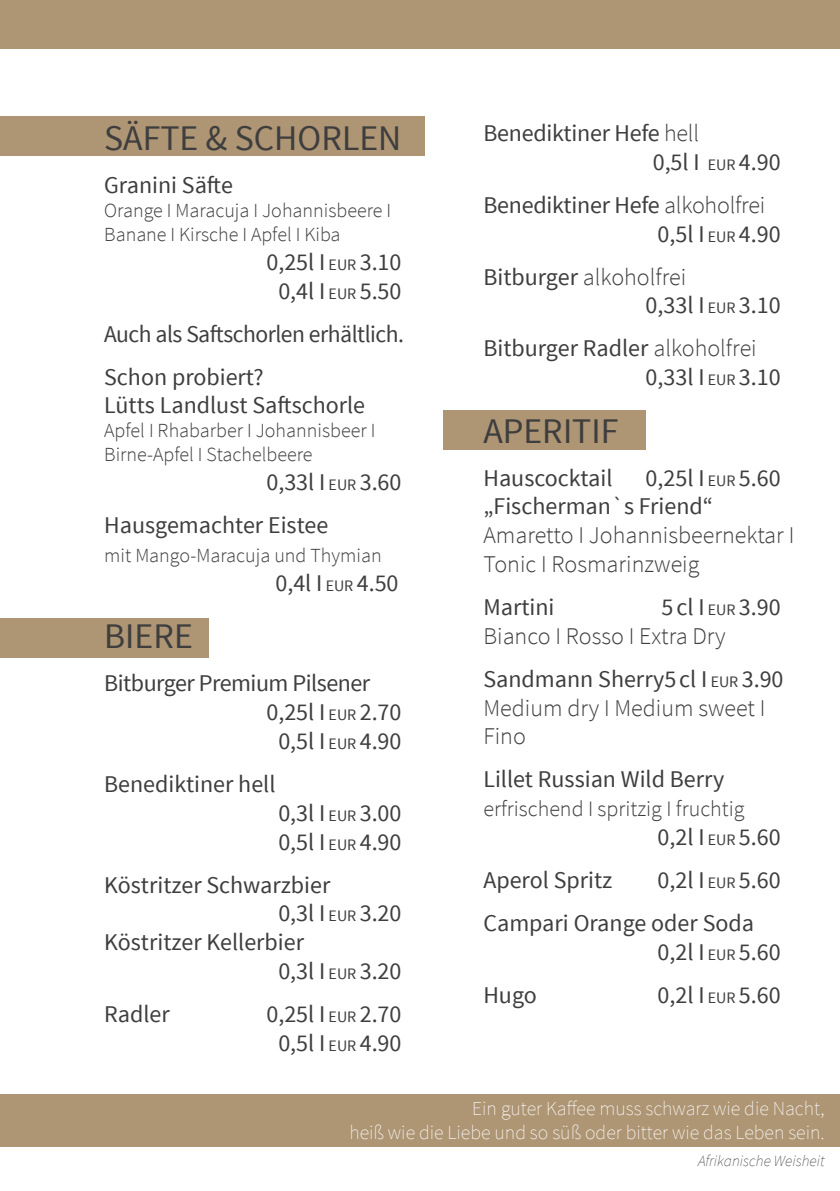
<style>
.page{position:relative;width:840px;height:1191px;background:#fff}
.page>*{position:absolute;margin:0;border:0;box-sizing:border-box;transform-origin:0 0}
.t1{font:36px "Source Sans Pro";color:#3e3e3f}
.t2{font:24px/28.8px "Source Sans Pro";color:#3e3e3f}
.t3{font:300 24px/28.8px "Source Sans Pro";color:#3e3e3f}
.t4{font:24px/43px "Source Sans Pro";letter-spacing:-.02em;color:#3e3e3f}
.t5{font:300 22px "Source Sans Pro";color:#3e3e3f}
.t6{font:300 20px/24px "Source Sans Pro";color:#3e3e3f}
.t7{font:200 19.8px/23.8px "Source Sans Pro";color:#fff;text-align:right}
.t8{font:italic 200 15.6px "Source Sans Pro";color:#3e3e3f}
.s1{font-size:16px}
.s2{font-weight:300}
.s3{font-weight:400}
.s4{font-weight:400;font-size:16px}
</style>
<div class="page">
<div style="left:442px;top:410px;width:203px;height:40px;background:#ae9574"></div>
<div style="left:0;top:0;width:839px;height:48px;background:#ae9574"></div>
<div style="left:0;top:117px;width:424px;height:39px;background:#ae9574"></div>
<div style="left:0;top:617px;width:208px;height:40px;background:#ae9574"></div>
<div style="left:0;top:1094px;width:839px;height:52px;background:#ae9574"></div>
<h1 class="t1" style="left:104px;top:116px;width:298px">SÄFTE &amp; SCHORLEN</h1>
<p class="t2" style="left:104px;top:171px;width:130px">Granini Säfte</p>
<p class="t6" style="left:104px;top:198px;width:288px">Orange I Maracuja I Johannisbeere I<br>Banane I Kirsche I Apfel I Kiba</p>
<p class="t2" style="left:266px;top:248px;width:136px;text-align:center">0,25l I <span class="s1">EUR</span> 3.10<br>0,4l I <span class="s1">EUR</span> 5.50</p>
<p class="t4" style="left:104px;top:312px;width:301px">Auch als Saftschorlen erhältlich.<br>Schon probiert?</p>
<p class="t2" style="left:104px;top:391px;width:262px">Lütts Landlust Saftschorle</p>
<p class="t6" style="left:104px;top:419px;width:272px">Apfel I Rhabarber I Johannisbeer I<br>Birne-Apfel I Stachelbeere</p>
<p class="t2" style="left:104px;top:461px;width:298px;line-height:43px;text-indent:162px">0,33l I <span class="s1">EUR</span> 3.60<br>Hausgemachter Eistee</p>
<p class="t6" style="left:104px;top:543px;width:279px">mit Mango-Maracuja und Thymian</p>
<p class="t2" style="left:275px;top:569px;width:125px">0,4l I <span class="s1">EUR</span> 4.50</p>
<h1 class="t1" style="left:104px;top:614px;width:90px">BIERE</h1>
<p class="t4" style="left:104px;top:662px;width:267px">Bitburger Premium Pilsener</p>
<p class="t2" style="left:266px;top:698px;width:136px">0,25l I <span class="s1">EUR</span> 2.70</p>
<p class="t2" style="left:278px;top:727px;width:125px">0,5l I <span class="s1">EUR</span> 4.90</p>
<p class="t2" style="left:104px;top:770px;width:173px">Benediktiner hell</p>
<p class="t2" style="left:278px;top:798px;width:125px">0,3l I <span class="s1">EUR</span> 3.00<br>0,5l I <span class="s1">EUR</span> 4.90</p>
<p class="t2" style="left:104px;top:870px;width:227px">Köstritzer Schwarzbier</p>
<p class="t2" style="left:278px;top:899px;width:125px">0,3l I <span class="s1">EUR</span> 3.20</p>
<p class="t2" style="left:104px;top:928px;width:201px">Köstritzer Kellerbier</p>
<p class="t2" style="left:278px;top:957px;width:125px">0,3l I <span class="s1">EUR</span> 3.20</p>
<p class="t2" style="left:104px;top:1000px;width:67px">Radler</p>
<p class="t2" style="left:266px;top:1000px;width:136px;text-align:center">0,25l I <span class="s1">EUR</span> 2.70<br>0,5l I <span class="s1">EUR</span> 4.90</p>
<p class="t2" style="left:652px;top:119px;width:129px;text-indent:-169px">Benediktiner Hefe <span class="s2">hell<br></span>0,5l I <span class="s1">EUR</span> 4.90</p>
<p class="t2" style="left:657px;top:191px;width:125px;text-indent:-174px">Benediktiner Hefe <span class="s2">alkoholfrei<br></span>0,5l I <span class="s1">EUR</span> 4.90</p>
<p class="t2" style="left:645px;top:263px;width:136px;text-indent:-162px">Bitburger <span class="s2">alkoholfrei<br></span>0,33l I <span class="s1">EUR</span> 3.10</p>
<p class="t2" style="left:645px;top:334px;width:136px;text-indent:-162px">Bitburger Radler <span class="s2">alkoholfrei<br></span>0,33l I <span class="s1">EUR</span> 3.10</p>
<h1 class="t1" style="left:483px;top:408px;width:37px">Aperitif</h1>
<p class="t2" style="left:483px;top:463px;width:130px">Hauscocktail</p>
<p class="t2" style="left:483px;top:463px;width:298px;text-indent:162px">0,25l I <span class="s1">EUR</span> 5.60 „Fischerman`s Friend“</p>
<p class="t3" style="left:483px;top:521px;width:312px">Amaretto I Johannisbeernektar I<br>Tonic I Rosmarinzweig</p>
<p class="t2" style="left:483px;top:593px;width:72px">Martini</p>
<p class="t3" style="left:483px;top:593px;width:298px;text-indent:178px"><span class="s3">5 cl I</span> <span class="s4">EUR</span> <span class="s3">3.90<br></span>Bianco I Rosso I Extra Dry</p>
<p class="t3" style="left:483px;top:664px;width:301px"><span class="s3">Sandmann Sherry5 cl I</span> <span class="s4">EUR</span> <span class="s3">3.90<br></span>Medium dry I Medium sweet I<br>Fino</p>
<p class="t2" style="left:483px;top:765px;width:242px">Lillet Russian Wild Berry</p>
<p class="t5" style="left:483px;top:795px;width:262px">erfrischend I spritzig I fruchtig</p>
<p class="t2" style="left:657px;top:823px;width:125px">0,2l I <span class="s1">EUR</span> 5.60</p>
<p class="t2" style="left:483px;top:866px;width:130px">Aperol Spritz</p>
<p class="t2" style="left:483px;top:859px;width:298px;line-height:43px;text-indent:174px">0,2l I <span class="s1">EUR</span> 5.60<br>Campari Orange oder Soda</p>
<p class="t2" style="left:657px;top:938px;width:125px">0,2l I <span class="s1">EUR</span> 5.60</p>
<p class="t2" style="left:483px;top:981px;width:55px">Hugo</p>
<p class="t2" style="left:657px;top:981px;width:125px">0,2l I <span class="s1">EUR</span> 5.60</p>
<p class="t7" style="left:349px;top:1097px;width:476px">Ein guter Kaffee muss schwarz wie die Nacht,<br>heiß wie die Liebe und so süß oder bitter wie das Leben sein.</p>
<p class="t8" style="left:697px;top:1151px;width:128px">Afrikanische Weisheit</p>
</div>
